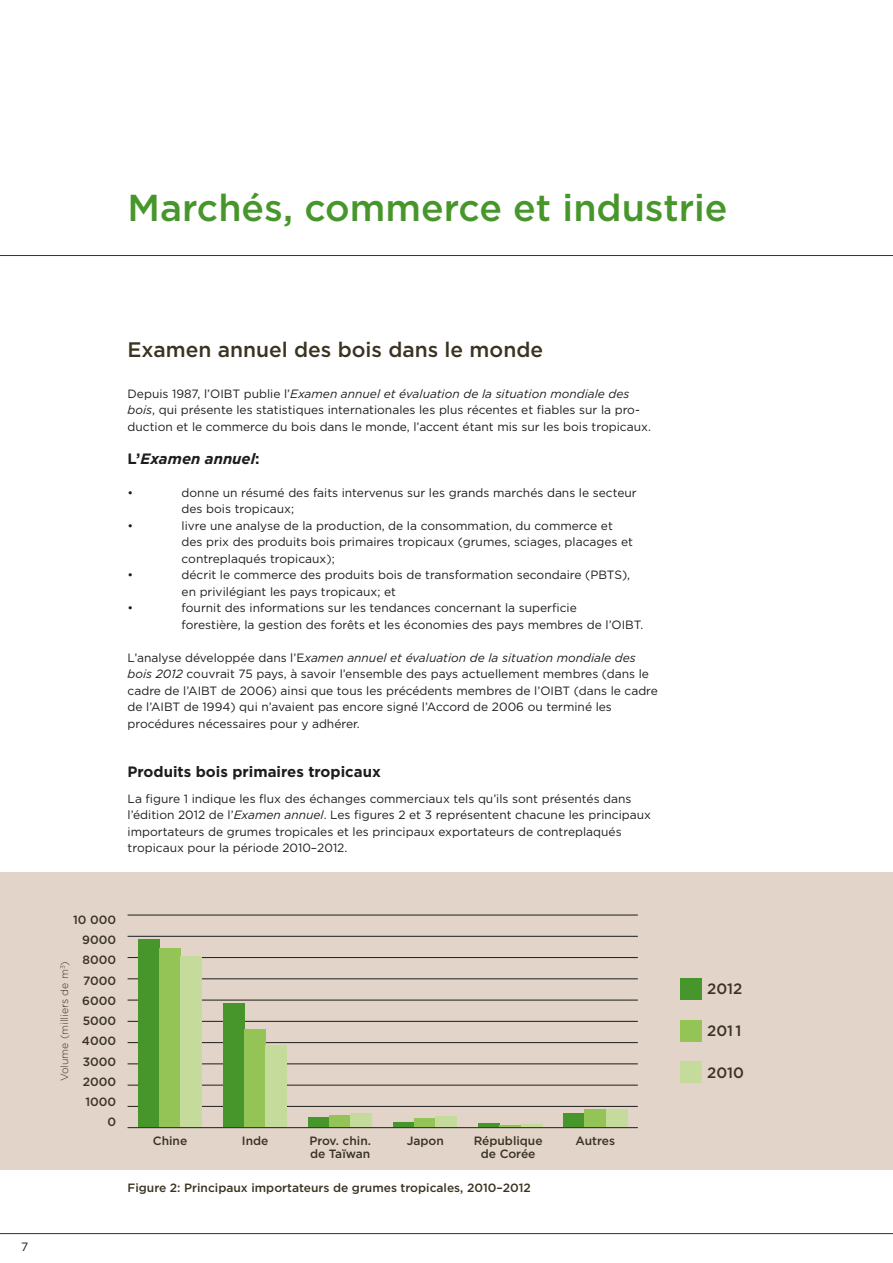
<style>
.page{position:relative;width:893px;height:1263px;background:#fff}
.page>*{position:absolute;margin:0;border:0;box-sizing:border-box;transform-origin:0 0}
.t1{font:500 37.5px "Gotham";color:#47962b}
.t2{font:500 21px "Gotham";color:#3a3322}
.t3{font:700 15px "Gotham";color:#1d1d1b}
.t4{font:italic 700 15px "Gotham";color:#1d1d1b}
.t5{font:500 15px "Gotham";color:#3a3322}
.t6{font:12px/16.5px "Gotham";color:#1d1d1b}
.t7{font:500 12px/20.2px "Gotham";color:#3a3322;text-align:right}
.t8{font:300 10.5px "Gotham";color:#3a3322}
.s1{font-style:italic}
.s2{font-style:normal}
</style>
<div class="page">
<div style="left:0;top:872px;width:893px;height:297px;background:#e2d4c8"></div>
<hr style="left:0;top:255px;width:893px;height:1px;background:#3a3322">
<div style="left:680px;top:978px;width:22px;height:21px;background:#47962b"></div>
<div style="left:680px;top:1020px;width:22px;height:21px;background:#94c356"></div>
<div style="left:680px;top:1061px;width:22px;height:21px;background:#c4db9b"></div>
<hr style="left:128px;top:915px;width:510px;height:1px;background:#1d1d1b">
<hr style="left:128px;top:978px;width:510px;height:1px;background:#1d1d1b">
<hr style="left:128px;top:1042px;width:510px;height:1px;background:#1d1d1b">
<hr style="left:128px;top:936px;width:510px;height:1px;background:#1d1d1b">
<hr style="left:128px;top:1000px;width:510px;height:1px;background:#1d1d1b">
<hr style="left:128px;top:1063px;width:510px;height:1px;background:#1d1d1b">
<hr style="left:128px;top:1106px;width:510px;height:1px;background:#1d1d1b">
<hr style="left:128px;top:957px;width:510px;height:1px;background:#1d1d1b">
<hr style="left:128px;top:1021px;width:510px;height:1px;background:#1d1d1b">
<hr style="left:128px;top:1085px;width:510px;height:1px;background:#1d1d1b">
<hr style="left:128px;top:1127px;width:510px;height:1px;background:#1d1d1b">
<div style="left:138px;top:940px;width:21px;height:187px;background:#47962b"></div>
<div style="left:223px;top:1003px;width:21px;height:124px;background:#47962b"></div>
<div style="left:308px;top:1117px;width:22px;height:10px;background:#47962b"></div>
<div style="left:563px;top:1113px;width:22px;height:14px;background:#47962b"></div>
<hr style="left:393px;top:1123px;width:22px;height:4px;background:#47962b">
<hr style="left:478px;top:1123px;width:22px;height:4px;background:#47962b">
<div style="left:159px;top:948px;width:22px;height:179px;background:#94c356"></div>
<div style="left:244px;top:1029px;width:22px;height:98px;background:#94c356"></div>
<div style="left:330px;top:1116px;width:21px;height:11px;background:#94c356"></div>
<div style="left:585px;top:1109px;width:21px;height:18px;background:#94c356"></div>
<div style="left:415px;top:1118px;width:21px;height:9px;background:#94c356"></div>
<hr style="left:500px;top:1125px;width:21px;height:2px;background:#94c356">
<div style="left:181px;top:956px;width:21px;height:171px;background:#c4db9b"></div>
<div style="left:266px;top:1046px;width:21px;height:81px;background:#c4db9b"></div>
<div style="left:351px;top:1113px;width:21px;height:14px;background:#c4db9b"></div>
<div style="left:606px;top:1109px;width:21px;height:18px;background:#c4db9b"></div>
<div style="left:436px;top:1117px;width:21px;height:10px;background:#c4db9b"></div>
<hr style="left:521px;top:1125px;width:21px;height:2px;background:#c4db9b">
<hr style="left:0;top:1233px;width:893px;height:1px;background:#3a3322">
<h1 class="t1" style="left:128px;top:184px;width:601px">Marchés, commerce et industrie</h1>
<p class="t6" style="left:21px;top:1238px;width:9px">7</p>
<h2 class="t2" style="left:128px;top:336px;width:417px">Examen annuel des bois dans le monde</h2>
<p class="t6" style="left:128px;top:385px;width:525px">Depuis 1987, l’OIBT publie l’<span class="s1">Examen annuel et évaluation de la situation mondiale des bois</span>, qui présente les statistiques internationales les plus récentes et fiables sur la pro&shy;duction et le commerce du bois dans le monde, l’accent étant mis sur les bois tropicaux.</p>
<p class="t4" style="left:128px;top:448px;width:134px"><span class="s2">L’</span>Examen annuel<span class="s2">:</span></p>
<p class="t6" style="left:128px;top:484px;width:7px">•</p>
<p class="t6" style="left:182px;top:484px;width:457px">donne un résumé des faits intervenus sur les grands marchés dans le secteur des bois tropicaux;</p>
<p class="t6" style="left:128px;top:517px;width:7px">•</p>
<p class="t6" style="left:182px;top:517px;width:453px">livre une analyse de la production, de la consommation, du commerce et des prix des produits bois primaires tropicaux (grumes, sciages, placages et contreplaqués tropicaux);</p>
<p class="t6" style="left:128px;top:566px;width:7px">•</p>
<p class="t6" style="left:182px;top:566px;width:450px">décrit le commerce des produits bois de transformation secondaire (PBTS), en privilégiant les pays tropicaux; et</p>
<p class="t6" style="left:128px;top:599px;width:7px">•</p>
<p class="t6" style="left:182px;top:599px;width:463px">fournit des informations sur les tendances concernant la superficie<br>forestière, la gestion des forêts et les économies des pays membres de l’OIBT.</p>
<p class="t6" style="left:128px;top:649px;width:532px">L’analyse développée dans l’E<span class="s1">xamen annuel et évaluation de la situation mondiale des bois 2012</span> couvrait 75 pays, à savoir l’ensemble des pays actuellement membres (dans le cadre de l’AIBT de 2006) ainsi que tous les précédents membres de l’OIBT (dans le cadre de l’AIBT de 1994) qui n’avaient pas encore signé l’Accord de 2006 ou terminé les procédures nécessaires pour y adhérer.</p>
<p class="t3" style="left:128px;top:762px;width:255px">Produits bois primaires tropicaux</p>
<p class="t6" style="left:128px;top:790px;width:525px">La figure 1 indique les flux des échanges commerciaux tels qu’ils sont présentés dans l’édition 2012 de l’<span class="s1">Examen annuel</span>. Les figures 2 et 3 représentent chacune les principaux importateurs de grumes tropicales et les principaux exportateurs de contreplaqués tropicaux pour la période 2010–2012.</p>
<p class="t7" style="left:73px;top:909px;width:45px">10 000<br>9000<br>8000<br>7000<br>6000<br>5000<br>4000<br>3000<br>2000<br>1000<br>0</p>
<p class="t8" style="left:58px;top:1081px;width:122px;rotate:-90deg">Volume (milliers de m<sup>3</sup>)</p>
<p class="t7" style="left:153px;top:1130px;width:36px">Chine</p>
<p class="t7" style="left:242px;top:1130px;width:28px">Inde</p>
<p class="t7" style="left:309px;top:1134px;width:63px;line-height:13.5px;text-align:left">Prov. chin. de Taïwan</p>
<p class="t7" style="left:407px;top:1130px;width:39px">Japon</p>
<p class="t7" style="left:474px;top:1134px;width:70px;line-height:13.5px;text-align:center">République de Corée</p>
<p class="t7" style="left:575px;top:1130px;width:41px">Autres</p>
<p class="t7" style="left:128px;top:1177px;width:405px">Figure 2: Principaux importateurs de grumes tropicales, 2010–2012</p>
<p class="t5" style="left:707px;top:978px;width:37px">2012</p>
<p class="t5" style="left:707px;top:1020px;width:36px">201 1</p>
<p class="t5" style="left:707px;top:1062px;width:38px">2010</p>
</div>
